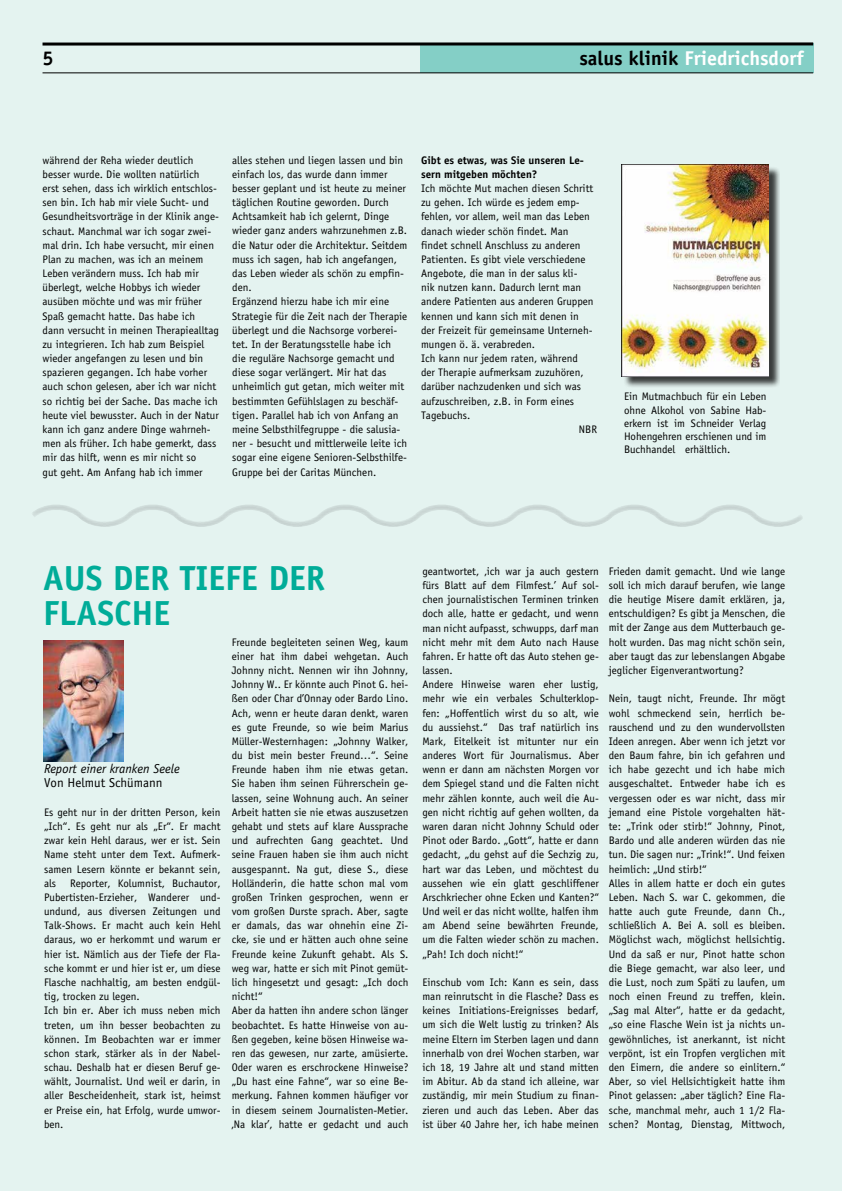
<style>
.page{position:relative;width:842px;height:1191px;background:#e4f3f0}
.page>*{position:absolute;margin:0;border:0;box-sizing:border-box;transform-origin:0 0}
.t1{font:700 34.9px/34.9px "Officina Sans Std";color:#00ac98}
.t2{font:700 20px "Officina Sans Std";color:#fff}
.t3{font:700 20px "Officina Sans Std";color:#000}
.t4{font:italic 13px "Officina Sans Std";color:#000}
.t5{font:13px "Officina Sans Std";color:#000}
.t6{font:11px/14.2px "Officina Sans Std";color:#000}
.t7{font:700 11px/14.2px "Officina Sans Std";color:#000}
.s1{color:#000}
</style>
<div class="page">
<img style="left:43px;top:640px;width:81px;height:121px">
<div style="left:32px;top:503px;width:770px;height:25px;background:#000;opacity:.5"></div>
<div style="left:623px;top:166px;width:157px;height:222px;background:#000;opacity:.75"></div>
<img style="left:622px;top:164px;width:147px;height:212px">
<div style="left:420px;top:44px;width:393px;height:29px;background:#84cfc6"></div>
<hr style="left:43px;top:72px;width:770px;height:1px;background:#000">
<svg style="left:43px;top:42px;width:770px;height:4px;background:#313938"></svg>
<h2 class="t3" style="left:43px;top:46px;width:13px">5</h2>
<h2 class="t2" style="left:579px;top:45px;width:226px"><span class="s1">salus klinik</span> Friedrichsdorf</h2>
<p class="t6" style="left:43px;top:153px;width:178px">während der Reha wieder deutlich besser wurde. Die wollten natürlich<br>erst sehen, dass ich wirklich entschlos&shy;sen bin. Ich hab mir viele Sucht- und Gesundheitsvorträge in der Klinik ange&shy;schaut. Manchmal war ich sogar zwei&shy;mal drin. Ich habe versucht, mir einen Plan zu machen, was ich an meinem Leben verändern muss. Ich hab mir überlegt, welche Hobbys ich wieder ausüben möchte und was mir früher Spaß gemacht hatte. Das habe ich dann versucht in meinen Therapiealltag zu integrieren. Ich hab zum Beispiel wieder angefangen zu lesen und bin spazieren gegangen. Ich habe vorher auch schon gelesen, aber ich war nicht so richtig bei der Sache. Das mache ich heute viel bewusster. Auch in der Natur kann ich ganz andere Dinge wahrneh&shy;men als früher. Ich habe gemerkt, dass mir das hilft, wenn es mir nicht so<br>gut geht. Am Anfang hab ich immer</p>
<p class="t6" style="left:232px;top:153px;width:177px">alles stehen und liegen lassen und bin einfach los, das wurde dann immer besser geplant und ist heute zu meiner täglichen Routine geworden. Durch Achtsamkeit hab ich gelernt, Dinge wieder ganz anders wahrzunehmen z.B. die Natur oder die Architektur. Seitdem muss ich sagen, hab ich angefangen, das Leben wieder als schön zu empfin&shy;den.<br>Ergänzend hierzu habe ich mir eine Strategie für die Zeit nach der Therapie überlegt und die Nachsorge vorberei&shy;tet. In der Beratungsstelle habe ich die reguläre Nachsorge gemacht und diese sogar verlängert. Mir hat das unheimlich gut getan, mich weiter mit bestimmten Gefühlslagen zu beschäf&shy;tigen. Parallel hab ich von Anfang an meine Selbsthilfegruppe - die salusia&shy;ner - besucht und mittlerweile leite ich sogar eine eigene Senioren-Selbsthilfe-Gruppe bei der Caritas München.</p>
<p class="t7" style="left:421px;top:153px;width:164px">Gibt es etwas, was Sie unseren Le&shy;sern mitgeben möchten?</p>
<p class="t6" style="left:421px;top:181px;width:174px">Ich möchte Mut machen diesen Schritt</p>
<p class="t6" style="left:421px;top:195px;width:160px">zu gehen. Ich würde es jedem emp-</p>
<p class="t6" style="left:421px;top:209px;width:170px">fehlen, vor allem, weil man das Leben</p>
<p class="t6" style="left:421px;top:224px;width:149px">danach wieder schön findet. Man</p>
<p class="t6" style="left:421px;top:238px;width:161px">findet schnell Anschluss zu anderen</p>
<p class="t6" style="left:421px;top:252px;width:166px">Patienten. Es gibt viele verschiedene</p>
<p class="t6" style="left:421px;top:266px;width:158px">Angebote, die man in der salus kli-</p>
<p class="t6" style="left:421px;top:280px;width:162px">nik nutzen kann. Dadurch lernt man</p>
<p class="t6" style="left:421px;top:294px;width:174px">andere Patienten aus anderen Gruppen</p>
<p class="t6" style="left:421px;top:309px;width:159px">kennen und kann sich mit denen in</p>
<p class="t6" style="left:421px;top:323px;width:173px">der Freizeit für gemeinsame Unterneh-</p>
<p class="t6" style="left:421px;top:337px;width:116px">mungen ö. ä. verabreden.</p>
<p class="t6" style="left:421px;top:351px;width:158px">Ich kann nur jedem raten, während</p>
<p class="t6" style="left:421px;top:365px;width:164px">der Therapie aufmerksam zuzuhören,</p>
<p class="t6" style="left:421px;top:380px;width:161px">darüber nachzudenken und sich was</p>
<p class="t6" style="left:421px;top:394px;width:155px">aufzuschreiben, z.B. in Form eines</p>
<p class="t6" style="left:421px;top:408px;width:51px">Tagebuchs.</p>
<p class="t6" style="left:579px;top:422px;width:20px">NBR</p>
<p class="t6" style="left:624px;top:390px;width:144px;line-height:13.2px;text-align:justify">Ein Mutmachbuch für ein Leben ohne Alkohol von Sabine Hab&shy;erkern ist im Schneider Verlag Hohengehren erschienen und im Buchhandel erhältlich.</p>
<h1 class="t1" style="left:43px;top:560px;width:284px">AUS DER TIEFE DER<br>FLASCHE</h1>
<p class="t4" style="left:44px;top:761px;width:137px">Report einer kranken Seele</p>
<p class="t5" style="left:44px;top:775px;width:120px">Von Helmut Schümann</p>
<p class="t6" style="left:44px;top:805px;width:178px;text-align:justify">Es geht nur in der dritten Person, kein „Ich“. Es geht nur als „Er“. Er macht zwar kein Hehl daraus, wer er ist. Sein Name steht unter dem Text. Aufmerk&shy;samen Lesern könnte er bekannt sein, als</p>
<p class="t6" style="left:44px;top:876px;width:178px;text-indent:26px">Reporter, Kolumnist, Buchautor, Pubertisten-Erzieher, Wanderer und&shy;undund, aus diversen Zeitungen und Talk-Shows. Er macht auch kein Hehl daraus, wo er herkommt und warum er hier ist. Nämlich aus der Tiefe der Fla&shy;sche kommt er und hier ist er, um diese Flasche nachhaltig, am besten endgül&shy;tig, trocken zu legen.<br>Ich bin er. Aber ich muss neben mich treten, um ihn besser beobachten zu können. Im Beobachten war er immer schon stark, stärker als in der Nabel&shy;schau. Deshalb hat er diesen Beruf ge&shy;wählt, Journalist. Und weil er darin, in aller Bescheidenheit, stark ist, heimst er Preise ein, hat Erfolg, wurde umwor&shy;ben.</p>
<p class="t6" style="left:232px;top:635px;width:178px">Freunde begleiteten seinen Weg, kaum einer hat ihm dabei wehgetan. Auch Johnny nicht. Nennen wir ihn Johnny, Johnny W.. Er könnte auch Pinot G. hei&shy;ßen oder Char d’Onnay oder Bardo Lino.<br>Ach, wenn er heute daran denkt, waren es gute Freunde, so wie beim Marius Müller-Westernhagen: „Johnny Walker, du bist mein bester Freund…“. Seine Freunde haben ihm nie etwas getan.<br>Sie haben ihm seinen Führerschein ge&shy;lassen, seine Wohnung auch. An seiner Arbeit hatten sie nie etwas auszusetzen gehabt und stets auf klare Aussprache und aufrechten Gang geachtet. Und seine Frauen haben sie ihm auch nicht ausgespannt. Na gut, diese S., diese Holländerin, die hatte schon mal vom großen Trinken gesprochen, wenn er vom großen Durste sprach. Aber, sagte er damals, das war ohnehin eine Zi&shy;cke, sie und er hätten auch ohne seine Freunde keine Zukunft gehabt. Als S. weg war, hatte er sich mit Pinot gemüt&shy;lich hingesetzt und gesagt: „Ich doch nicht!“<br>Aber da hatten ihn andere schon länger beobachtet. Es hatte Hinweise von au&shy;ßen gegeben, keine bösen Hinweise wa&shy;ren das gewesen, nur zarte, amüsierte.<br>Oder waren es erschrockene Hinweise? „Du hast eine Fahne“, war so eine Be&shy;merkung. Fahnen kommen häufiger vor in diesem seinem Journalisten-Metier. ‚Na klar’, hatte er gedacht und auch</p>
<p class="t6" style="left:422px;top:564px;width:178px">geantwortet, ‚ich war ja auch gestern fürs Blatt auf dem Filmfest.’ Auf sol&shy;chen journalistischen Terminen trinken doch alle, hatte er gedacht, und wenn man nicht aufpasst, schwupps, darf man nicht mehr mit dem Auto nach Hause fahren. Er hatte oft das Auto stehen ge&shy;lassen.<br>Andere Hinweise waren eher lustig, mehr wie ein verbales Schulterklop&shy;fen: „Hoffentlich wirst du so alt, wie du aussiehst.“ Das traf natürlich ins Mark, Eitelkeit ist mitunter nur ein anderes Wort für Journalismus. Aber wenn er dann am nächsten Morgen vor dem Spiegel stand und die Falten nicht mehr zählen konnte, auch weil die Au&shy;gen nicht richtig auf gehen wollten, da waren daran nicht Johnny Schuld oder Pinot oder Bardo. „Gott“, hatte er dann gedacht, „du gehst auf die Sechzig zu, hart war das Leben, und möchtest du aussehen wie ein glatt geschliffener Arschkriecher ohne Ecken und Kanten?“ Und weil er das nicht wollte, halfen ihm am Abend seine bewährten Freunde, um die Falten wieder schön zu machen. „Pah! Ich doch nicht!“</p>
<p class="t6" style="left:422px;top:975px;width:178px;text-align:justify">Einschub vom Ich: Kann es sein, dass man reinrutscht in die Flasche? Dass es keines Initiations-Ereignisses bedarf, um sich die Welt lustig zu trinken? Als meine Eltern im Sterben lagen und dann innerhalb von drei Wochen starben, war ich 18, 19 Jahre alt und stand mitten im Abitur. Ab da stand ich alleine, war zuständig, mir mein Studium zu finan&shy;zieren und auch das Leben. Aber das ist über 40 Jahre her, ich habe meinen</p>
<p class="t6" style="left:609px;top:564px;width:178px;text-align:justify">Frieden damit gemacht. Und wie lange soll ich mich darauf berufen, wie lange die heutige Misere damit erklären, ja, entschuldigen? Es gibt ja Menschen, die mit der Zange aus dem Mutterbauch ge&shy;holt wurden. Das mag nicht schön sein, aber taugt das zur lebenslangen Abgabe jeglicher Eigenverantwortung?</p>
<p class="t6" style="left:609px;top:691px;width:178px">Nein, taugt nicht, Freunde. Ihr mögt wohl schmeckend sein, herrlich be&shy;rauschend und zu den wundervollsten Ideen anregen. Aber wenn ich jetzt vor den Baum fahre, bin ich gefahren und ich habe gezecht und ich habe mich ausgeschaltet. Entweder habe ich es vergessen oder es war nicht, dass mir jemand eine Pistole vorgehalten hät&shy;te: „Trink oder stirb!“ Johnny, Pinot, Bardo und alle anderen würden das nie tun. Die sagen nur: „Trink!“. Und feixen heimlich: „Und stirb!“<br>Alles in allem hatte er doch ein gutes Leben. Nach S. war C. gekommen, die hatte auch gute Freunde, dann Ch., schließlich A. Bei A. soll es bleiben.<br>Möglichst wach, möglichst hellsichtig.<br>Und da saß er nur, Pinot hatte schon die Biege gemacht, war also leer, und die Lust, noch zum Späti zu laufen, um noch einen Freund zu treffen, klein. „Sag mal Alter“, hatte er da gedacht, „so eine Flasche Wein ist ja nichts un&shy;gewöhnliches, ist anerkannt, ist nicht verpönt, ist ein Tropfen verglichen mit den Eimern, die andere so einlitern.“ Aber, so viel Hellsichtigkeit hatte ihm Pinot gelassen: „aber täglich? Eine Fla&shy;sche, manchmal mehr, auch 1 1/2 Fla&shy;schen? Montag, Dienstag, Mittwoch,</p>
</div>
